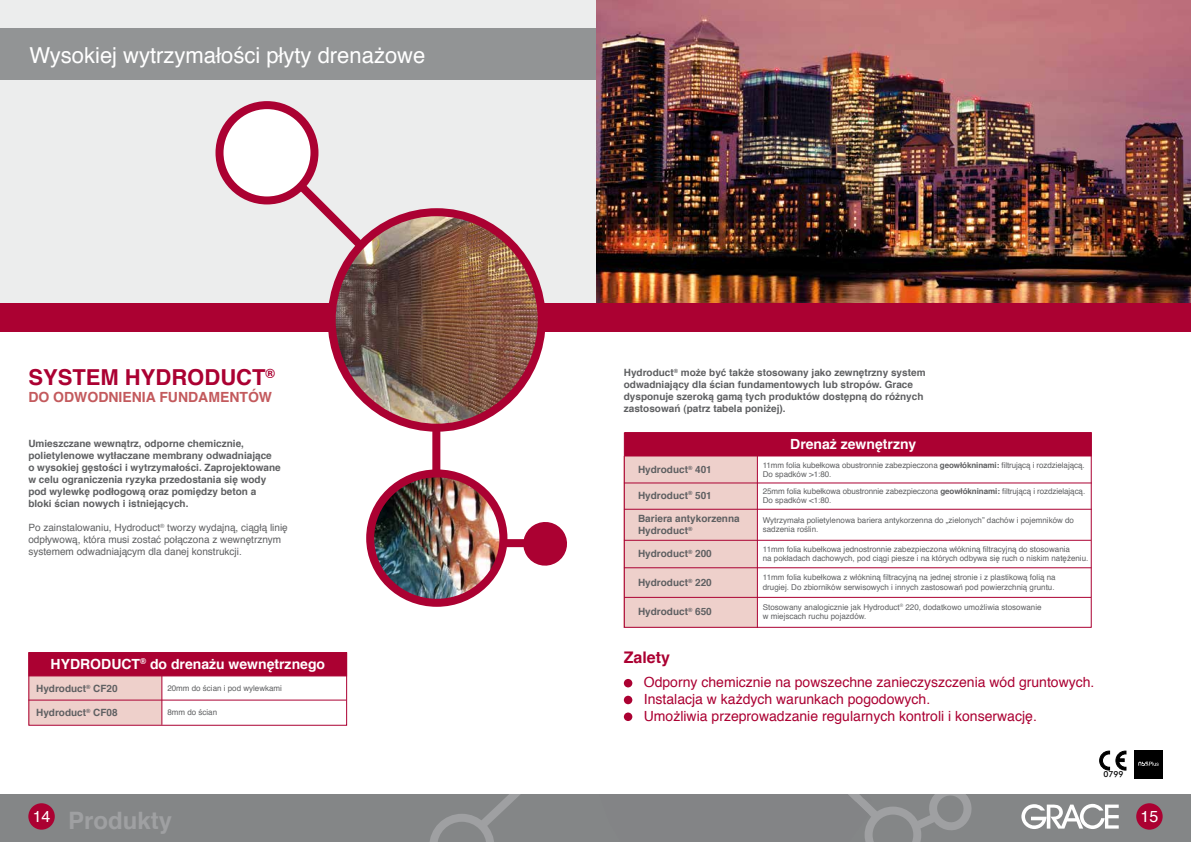
<style>
.page{position:relative;width:1191px;height:842px;background:#fff}
.page>*{position:absolute;margin:0;border:0;box-sizing:border-box;transform-origin:0 0}
.t1{font:700 24px "Helvetica";color:#9fa0a2}
.t2{font:22px "Helvetica";color:#fff}
.t3{font:700 22px "Helvetica";color:#ab0132}
.t4{font:700 16px "Helvetica";color:#ab0132}
.t5{font:16px "Helvetica";color:#fff}
.t6{font:14px/16.8px "Helvetica";color:#ab0132}
.t7{font:700 14px "Helvetica";color:#fff}
.t8{font:700 14px "Helvetica";color:#c35a5d}
.t9{font:700 12.8px "Helvetica";color:#ab0132}
.t10{font:700 10px/12px "Helvetica";color:#5f6062}
.t11{font:10px/12px "Helvetica";color:#5f6062}
.t12{font:500 8.3px "Futura BT";color:#000}
.t13{font:8px/9.6px "Helvetica";color:#5f6062}
.s1{font-weight:700}
</style>
<div class="page">
<img style="left:595px;top:0;width:596px;height:303px">
<div style="left:0;top:794px;width:1191px;height:48px;background:#848687"></div>
<svg style="left:430px;top:794px;width:90px;height:48px"></svg>
<div style="left:28px;top:803px;width:27px;height:27px;background:#ab0132;border-radius:50%"></div>
<div style="left:1136px;top:803px;width:26px;height:27px;background:#ab0132;border-radius:50%"></div>
<div style="left:0;top:0;width:595px;height:312px;background:#eceded"></div>
<div style="left:0;top:303px;width:1191px;height:29px;background:#ab0132"></div>
<div style="left:624px;top:679px;width:8px;height:8px;background:#ab0132;border-radius:50%"></div>
<div style="left:624px;top:696px;width:8px;height:8px;background:#ab0132;border-radius:50%"></div>
<div style="left:624px;top:712px;width:8px;height:9px;background:#ab0132;border-radius:50%"></div>
<div style="left:0;top:28px;width:595px;height:52px;background:#929495"></div>
<img style="left:332px;top:212px;width:209px;height:215px">
<div style="left:328px;top:208px;width:218px;height:224px;border:8px solid #ab0132;border-radius:50%"></div>
<div style="left:432px;top:425px;width:8px;height:55px;background:#ab0132"></div>
<svg style="left:519px;top:522px;width:48px;height:44px"></svg>
<div style="left:506px;top:539px;width:20px;height:8px;background:#ab0132"></div>
<img style="left:372px;top:474px;width:130px;height:129px">
<div style="left:366px;top:469px;width:141px;height:138px;border:8px solid #ab0132;border-radius:50%"></div>
<div style="left:624px;top:456px;width:133px;height:171px;background:#eed0cb"></div>
<hr style="left:624px;top:482px;width:467px;height:1px;background:#ab0132">
<hr style="left:624px;top:509px;width:467px;height:1px;background:#ab0132">
<hr style="left:624px;top:540px;width:467px;height:1px;background:#ab0132">
<hr style="left:624px;top:567px;width:467px;height:1px;background:#ab0132">
<hr style="left:624px;top:597px;width:467px;height:1px;background:#ab0132">
<hr style="left:757px;top:456px;width:1px;height:172px;background:#ab0132">
<div style="left:624px;top:432px;width:467px;height:24px;background:#ab0132"></div>
<svg style="left:275px;top:160px;width:96px;height:96px"></svg>
<div style="left:219px;top:105px;width:95px;height:95px;background:#fff;border-radius:50%"></div>
<div style="left:215px;top:101px;width:103px;height:103px;border:8px solid #ab0132;border-radius:50%"></div>
<svg style="left:1115px;top:751px;width:11px;height:19px"></svg>
<svg style="left:1099px;top:751px;width:10px;height:19px"></svg>
<div style="left:1134px;top:750px;width:28px;height:28px;background:#000"></div>
<svg style="left:1138px;top:762px;width:20px;height:4px"></svg>
<div style="left:28px;top:676px;width:133px;height:49px;background:#eed0cb"></div>
<hr style="left:28px;top:700px;width:318px;height:1px;background:#ab0132">
<hr style="left:161px;top:676px;width:1px;height:49px;background:#ab0132">
<div style="left:28px;top:652px;width:319px;height:74px;border:1px solid #ab0132"></div>
<div style="left:28px;top:652px;width:319px;height:24px;background:#ab0132"></div>
<svg style="left:848px;top:794px;width:121px;height:48px"></svg>
<svg style="left:1021px;top:804px;width:97px;height:25px"></svg>
<p class="t2" style="left:29px;top:38px;width:397px">Wysokiej wytrzymałości płyty drenażowe</p>
<p class="t3" style="left:28px;top:360px;width:31px">System</p>
<p class="t3" style="left:125px;top:360px;width:33px">Hydroduct</p>
<p class="t9" style="left:265px;top:363px;width:11px">®</p>
<p class="t8" style="left:28px;top:386px;width:245px">DO ODWODNIENIA FUNDAMENTÓW</p>
<p class="t10" style="left:28px;top:437px;width:254px">Umieszczane wewnątrz, odporne chemicznie, polietylenowe wytłaczane membrany odwadniające<br>o wysokiej gęstości i wytrzymałości. Zaprojektowane w celu ograniczenia ryzyka przedostania się wody pod wylewkę podłogową oraz pomiędzy beton a bloki ścian nowych i istniejących.</p>
<p class="t11" style="left:28px;top:522px;width:261px">Po zainstalowaniu, Hydroduct<sup>®</sup> tworzy wydajną, ciągłą linię odpływową, która musi zostać połączona z wewnętrznym systemem odwadniającym dla danej konstrukcji.</p>
<p class="t7" style="left:51px;top:653px;width:276px">HYDRODUCT<sup>®</sup> do drenażu wewnętrznego</p>
<p class="t10" style="left:36px;top:682px;width:83px">Hydroduct<sup>®</sup> CF20</p>
<p class="t10" style="left:36px;top:706px;width:83px">Hydroduct<sup>®</sup> CF08</p>
<p class="t13" style="left:167px;top:683px;width:116px">20mm do ścian i pod wylewkami</p>
<p class="t13" style="left:167px;top:707px;width:51px">8mm do ścian</p>
<p class="t10" style="left:624px;top:367px;width:303px">Hydroduct<sup>®</sup> może być także stosowany jako zewnętrzny system odwadniający dla ścian fundamentowych lub stropów. Grace dysponuje szeroką gamą tych produktów dostępną do różnych zastosowań (patrz tabela poniżej).</p>
<p class="t10" style="left:638px;top:464px;width:75px">Hydroduct<sup>®</sup> 401</p>
<p class="t10" style="left:638px;top:489px;width:75px">Hydroduct<sup>®</sup> 501</p>
<p class="t10" style="left:638px;top:513px;width:103px">Bariera antykorzenna<br>Hydroduct<sup>®</sup></p>
<p class="t10" style="left:638px;top:548px;width:75px">Hydroduct<sup>®</sup> 200</p>
<p class="t10" style="left:638px;top:576px;width:75px">Hydroduct<sup>®</sup> 220</p>
<p class="t10" style="left:638px;top:606px;width:75px">Hydroduct<sup>®</sup> 650</p>
<p class="t7" style="left:790px;top:433px;width:128px">Drenaż zewnętrzny</p>
<p class="t13" style="left:763px;top:460px;width:323px">11mm folia kubełkowa obustronnie zabezpieczona <span class="s1">geowłókninami:</span> filtrującą i rozdzielającą.<br>Do spadków &gt;1:80.</p>
<p class="t13" style="left:763px;top:486px;width:324px">25mm folia kubełkowa obustronnie zabezpieczona <span class="s1">geowłókninami:</span> filtrującą i rozdzielającą.<br>Do spadków &lt;1:80.</p>
<p class="t13" style="left:763px;top:515px;width:313px">Wytrzymała polietylenowa bariera antykorzenna do „zielonych” dachów i pojemników do sadzenia roślin.</p>
<p class="t13" style="left:763px;top:544px;width:327px">11mm folia kubełkowa jednostronnie zabezpieczona włókniną filtracyjną do stosowania<br>na pokładach dachowych, pod ciągi piesze i na których odbywa się ruch o niskim natężeniu.</p>
<p class="t13" style="left:763px;top:573px;width:294px">11mm folia kubełkowa z włókniną filtracyjną na jednej stronie i z plastikową folią na drugiej. Do zbiorników serwisowych i innych zastosowań pod powierzchnią gruntu.</p>
<p class="t13" style="left:763px;top:602px;width:280px">Stosowany analogicznie jak Hydroduct<sup>®</sup> 220, dodatkowo umożliwia stosowanie w miejscach ruchu pojazdów.</p>
<p class="t4" style="left:624px;top:644px;width:48px">Zalety</p>
<p class="t6" style="left:644px;top:674px;width:452px">Odporny chemicznie na powszechne zanieczyszczenia wód gruntowych.<br>Instalacja w każdych warunkach pogodowych.<br>Umożliwia przeprowadzanie regularnych kontroli i konserwację.</p>
<p class="t12" style="left:1103px;top:769px;width:22px">0799</p>
<p class="t5" style="left:33px;top:804px;width:19px">14</p>
<p class="t5" style="left:1140px;top:804px;width:19px">15</p>
<p class="t1" style="left:68px;top:801px;width:106px">Produkty</p>
</div>
